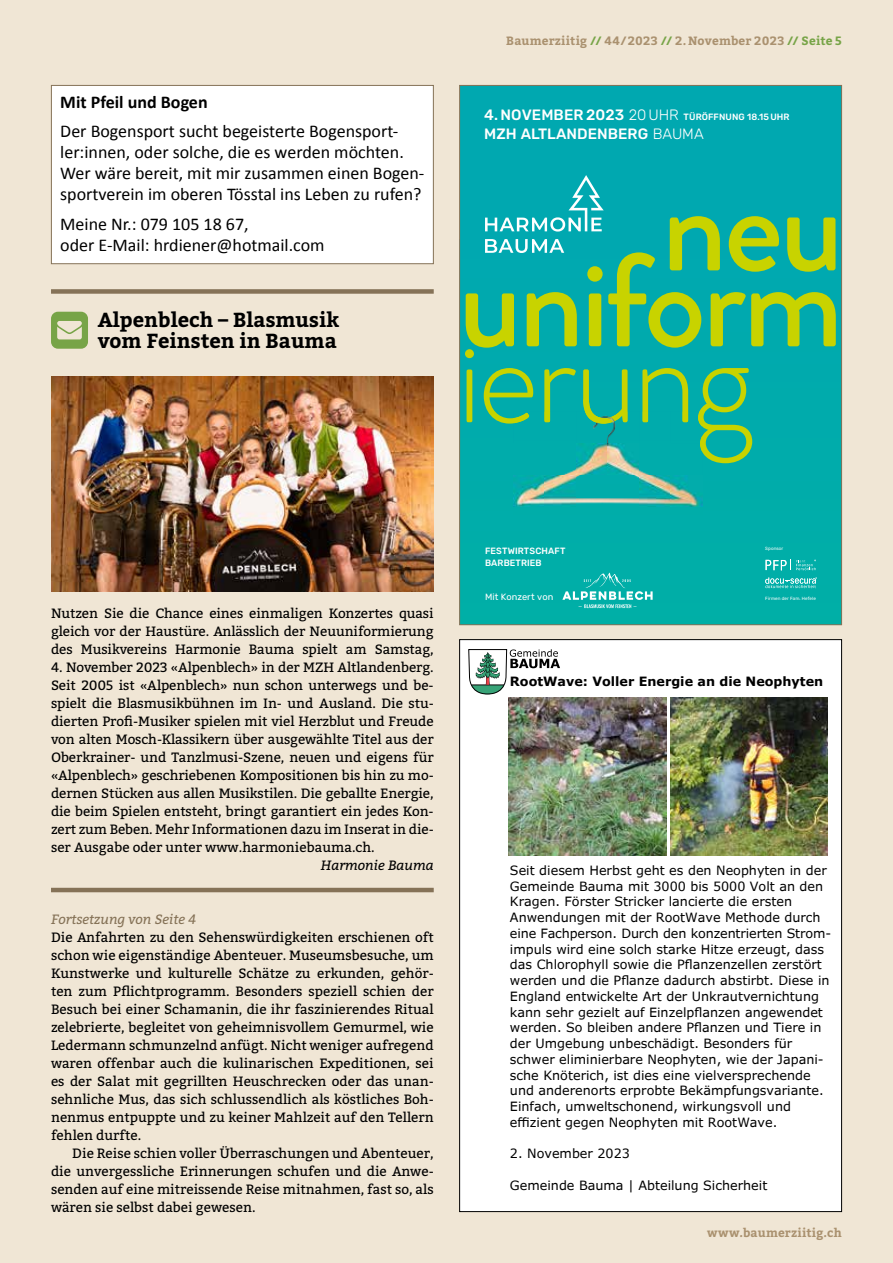
<style>
.page{position:relative;width:893px;height:1263px;background:#f0e6d5}
.page>*{position:absolute;margin:0;border:0;box-sizing:border-box;transform-origin:0 0}
.t1{font:700 20.25px/21px "Bitter";color:#000}
.t2{font:18px/21px "Calibri";color:#000}
.t3{font:700 18px "Calibri";color:#000}
.t4{font:500 15px/18.1px "Rubik";letter-spacing:.005em;color:#fff}
.t5{font:13.5px/18px "Bitter";color:#000;text-align:justify}
.t6{font:italic 13.5px "Bitter";color:#857257}
.t7{font:italic 13.5px "Bitter";color:#000}
.t8{font:12.75px/15.8px "Verdana Pro";color:#000}
.t9{font:700 12.75px "Verdana Pro";color:#000}
.t10{font:700 12px "Bitter";letter-spacing:.015em;color:#aa916f}
.t11{font:500 9.15px/12px "Rubik";letter-spacing:.01em;color:#fff}
.t12{font:9.15px "Rubik";letter-spacing:.005em;color:#fff}
.t13{font:4.5px "Rubik";letter-spacing:.015em;color:#fff}
.s1{color:#77a447}
.s2{font-weight:300}
</style>
<div class="page">
<hr style="left:51px;top:888px;width:383px;height:4px;background:#857257">
<div style="left:51px;top:289px;width:383px;height:5px;background:#857257"></div>
<div style="left:51px;top:85px;width:382px;height:179px;background:#fff"></div>
<div style="left:51px;top:85px;width:383px;height:179px;border:1px solid #857257"></div>
<div style="left:460px;top:85px;width:382px;height:540px;background:#00a8b0"></div>
<svg style="left:766px;top:560px;width:50px;height:10px"></svg>
<svg style="left:765px;top:577px;width:52px;height:11px"></svg>
<svg style="left:562px;top:573px;width:91px;height:35px"></svg>
<img style="left:514px;top:463px;width:188px;height:44px">
<svg style="left:465px;top:175px;width:371px;height:288px"></svg>
<svg style="left:51px;top:312px;width:37px;height:37px"></svg>
<img style="left:51px;top:376px;width:383px;height:215px">
<div style="left:460px;top:640px;width:382px;height:571px;background:#fff"></div>
<svg style="left:468px;top:649px;width:92px;height:45px"></svg>
<img style="left:509px;top:697px;width:157px;height:159px">
<img style="left:670px;top:697px;width:158px;height:159px">
<h2 class="t3" style="left:60px;top:89px;width:149px">Mit Pfeil und Bogen</h2>
<h2 class="t2" style="left:60px;top:120px;width:366px">Der Bogensport sucht begeisterte Bogensport&shy;ler:innen, oder solche, die es werden möchten.<br>Wer wäre bereit, mit mir zusammen einen Bogen&shy;sportverein im oberen Tösstal ins Leben zu rufen?</h2>
<h2 class="t2" style="left:60px;top:213px;width:266px">Meine Nr.: 079 105 18 67,<br>oder E-Mail: hrdiener@hotmail.com</h2>
<h1 class="t1" style="left:98px;top:309px;width:243px">Alpenblech – Blasmusik vom Feinsten in Bauma</h1>
<p class="t10" style="left:506px;top:31px;width:337px">Baumerziitig <span class="s1">//</span> 44/ 2023 <span class="s1">//</span> 2.November 2023 <span class="s1">// Seite 5</span></p>
<p class="t4" style="left:484px;top:107px;width:221px">4. NOVEMBER 2023 <span class="s2">20 UHR<br></span>MZH ALTLANDENBERG <span class="s2">BAUMA</span></p>
<p class="t11" style="left:684px;top:111px;width:107px">TÜRÖFFNUNG 18.15 UHR</p>
<p class="t5" style="left:51px;top:603px;width:384px">Nutzen Sie die Chance eines einmaligen Konzertes quasi gleich vor der Haustüre. Anlässlich der Neuuniformierung des Musikvereins Harmonie Bauma spielt am Samstag,</p>
<p class="t5" style="left:51px;top:657px;width:384px">4. November 2023 «Alpenblech» in der MZH Altlandenberg.<br>Seit 2005 ist «Alpenblech» nun schon unterwegs und be&shy;spielt die Blasmusikbühnen im In- und Ausland. Die stu&shy;dierten Profi-Musiker spielen mit viel Herzblut und Freude von alten Mosch-Klassikern über ausgewählte Titel aus der Oberkrainer- und Tanzlmusi-Szene, neuen und eigens für «Alpenblech» geschriebenen Kompositionen bis hin zu mo&shy;dernen Stücken aus allen Musikstilen. Die geballte Energie, die beim Spielen entsteht, bringt garantiert ein jedes Kon&shy;zert zum Beben. Mehr Informationen dazu im Inserat in die&shy;ser Ausgabe oder unter www.harmoniebauma.ch.</p>
<p class="t7" style="left:321px;top:855px;width:114px">Harmonie Bauma</p>
<p class="t6" style="left:51px;top:909px;width:147px">Fortsetzung von Seite 4</p>
<p class="t5" style="left:51px;top:927px;width:384px">Die Anfahrten zu den Sehenswürdigkeiten erschienen oft schon wie eigenständige Abenteuer. Museumsbesuche, um Kunstwerke und kulturelle Schätze zu erkunden, gehör&shy;ten zum Pflichtprogramm. Besonders speziell schien der Besuch bei einer Schamanin, die ihr faszinierendes Ritual zelebrierte, begleitet von geheimnisvollem Gemurmel, wie Ledermann schmunzelnd anfügt. Nicht weniger aufregend waren offenbar auch die kulinarischen Expeditionen, sei es der Salat mit gegrillten Heuschrecken oder das unan&shy;sehnliche Mus, das sich schlussendlich als köstliches Boh&shy;nenmus entpuppte und zu keiner Mahlzeit auf den Tellern fehlen durfte.</p>
<p class="t5" style="left:51px;top:1143px;width:384px;text-indent:21px">Die Reise schien voller Überraschungen und Abenteuer, die unvergessliche Erinnerungen schufen und die Anwe&shy;senden auf eine mitreissende Reise mitnahmen, fast so, als wären sie selbst dabei gewesen.</p>
<p class="t11" style="left:485px;top:545px;width:82px">FESTWIRTSCHAFT<br>BARBETRIEB</p>
<p class="t13" style="left:765px;top:546px;width:20px">Sponsor</p>
<p class="t12" style="left:485px;top:591px;width:70px">Mit Konzert von</p>
<p class="t13" style="left:765px;top:596px;width:52px">Firmen der Fam. Hefele</p>
<p class="t9" style="left:510px;top:673px;width:315px">RootWave: Voller Energie an die Neophyten</p>
<p class="t8" style="left:510px;top:862px;width:323px">Seit diesem Herbst geht es den Neophyten in der Gemeinde Bauma mit 3000 bis 5000 Volt an den Kragen. Förster Stricker lancierte die ersten Anwendungen mit der RootWave Methode durch eine Fachperson. Durch den konzentrierten Strom&shy;impuls wird eine solch starke Hitze erzeugt, dass das Chlorophyll sowie die Pflanzenzellen zerstört werden und die Pflanze dadurch abstirbt. Diese in England entwickelte Art der Unkrautvernichtung kann sehr gezielt auf Einzelpflanzen angewendet werden. So bleiben andere Pflanzen und Tiere in der Umgebung unbeschädigt. Besonders für schwer eliminierbare Neophyten, wie der Japani&shy;sche Knöterich, ist dies eine vielversprechende und anderenorts erprobte Bekämpfungsvariante.<br>Einfach, umweltschonend, wirkungsvoll und effizient gegen Neophyten mit RootWave.</p>
<p class="t8" style="left:510px;top:1146px;width:121px">2. November 2023</p>
<p class="t8" style="left:510px;top:1177px;width:259px">Gemeinde Bauma | Abteilung Sicherheit</p>
<p class="t10" style="left:707px;top:1224px;width:136px">www.baumerziitig.ch</p>
</div>
